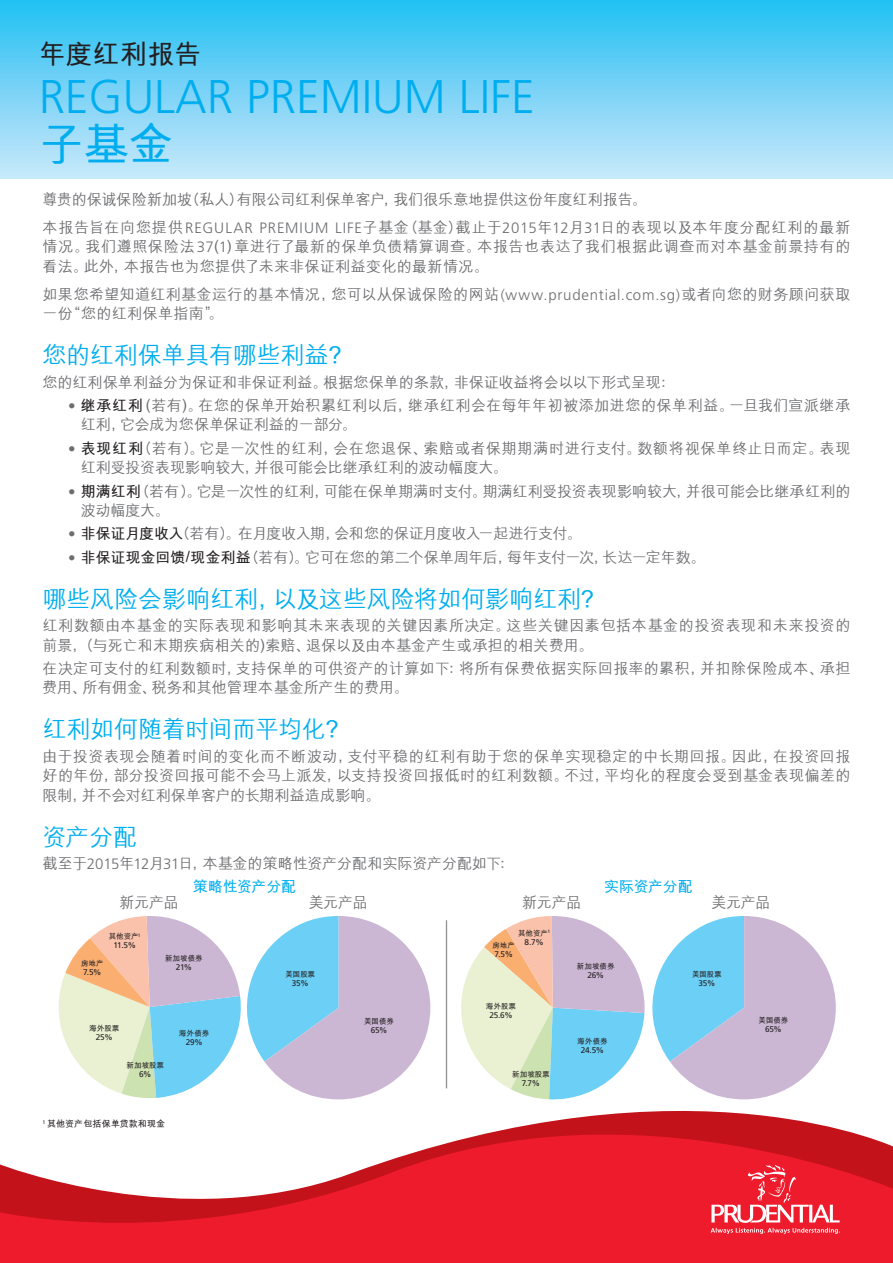
<style>
.page{position:relative;width:893px;height:1263px;background:#fff}
.page>*{position:absolute;margin:0;border:0;box-sizing:border-box;transform-origin:0 0}
.t1{font:300 47.25px "Frutiger LT Std";color:#00aeef}
.t2{font:700 45px "M Hei GB";color:#00aeef}
.t3{font:700 27px "M Hei GB";letter-spacing:.01em;color:#231f20}
.t4{font:500 24px "M Hei GB";letter-spacing:-.01em;color:#00aeef}
.t5{font:500 15px/19.5px "M Hei GB";letter-spacing:.015em;color:#6c6d70}
.t6{font:500 15px/19.5px "M Hei GB";letter-spacing:-.005em;color:#6c6d70}
.t7{font:500 15px/19.5px "M Hei GB";letter-spacing:.035em;color:#6c6d70}
.t8{font:500 15px "M Hei GB";letter-spacing:-.01em;color:#6c6d70}
.t9{font:500 15px "M Hei GB";letter-spacing:-.025em;color:#6c6d70}
.body_copy{font:700 15px "M Hei GB";letter-spacing:-.015em;color:#00aeef}
.t10{font:700 9px "M Hei GB";letter-spacing:.01em;color:#231f20}
.t11{font:8.25px "Frutiger LT Std";letter-spacing:-.03em;color:#231f20}
.t12{font:700 7.5px "M Hei GB";color:#231f20}
.s1{font-family:"Frutiger LT Std";font-weight:300}
.s2{font-family:"Frutiger LT Std";font-weight:400}
.s3{font-weight:700;color:#231f20}
.s4{font-family:"ST Heiti TC";font-weight:300}
</style>
<div class="page">
<svg style="left:0;top:1110px;width:893px;height:153px;fill:#ee1b2c"></svg>
<svg style="left:711px;top:1165px;width:129px;height:69px;background:#f0414f"></svg>
<hr style="left:446px;top:920px;width:1px;height:168px;background:#939598">
<div style="left:0;top:0;width:893px;height:179px;background:linear-gradient(to bottom,#21c0f2,#cce8fa)"></div>
<svg style="left:58px;top:916px;width:372px;height:183px"></svg>
<svg style="left:461px;top:916px;width:375px;height:184px"></svg>
<p class="t3" style="left:39px;top:41px;width:164px">年度红利报告</p>
<p class="t1" style="left:39px;top:70px;width:498px">REGULAR PREMIUM LIFE</p>
<p class="t2" style="left:39px;top:121px;width:136px">子基金</p>
<p class="t6" style="left:43px;top:189px;width:606px">尊贵的保诚保险新加坡（私人）有限公司红利保单客户，我们很乐意地提供这份年度红利报告。</p>
<p class="t5" style="left:43px;top:217px;width:809px;text-align:justify">本报告旨在向您提供<span class="s1">REGULAR PREMIUM LIFE</span>子基金（基金）截止于<span class="s1">2015</span>年<span class="s1">12</span>月<span class="s1">31</span>日的表现以及本年度分配红利的最新情况。我们遵照保险法<span class="s1">37</span>(<span class="s1">1</span>) 章进行了最新的保单负债精算调查。本报告也表达了我们根据此调查而对本基金前景持有的看法。此外，本报告也为您提供了未来非保证利益变化的最新情况。</p>
<p class="t5" style="left:43px;top:284px;width:809px">如果您希望知道红利基金运行的基本情况，您可以从保诚保险的网站<span class="s1">(www.prudential.com.sg)</span>或者向您的财务顾问获取一份“您的红利保单指南”。</p>
<p class="t4" style="left:43px;top:343px;width:312px">您的红利保单具有哪些利益？</p>
<p class="t6" style="left:43px;top:372px;width:635px">您的红利保单利益分为保证和非保证利益。根据您保单的条款，非保证收益将会以以下形式呈现：</p>
<p class="t5" style="left:81px;top:396px;width:771px;text-indent:-13px"><span class="s2">•</span> <span class="s3">继承红利</span> (若有)。在您的保单开始积累红利以后，继承红利会在每年年初被添加进您的保单利益。一旦我们宣派继承红利，它会成为您保单保证利益的一部分。</p>
<p class="t5" style="left:81px;top:438px;width:771px;text-indent:-13px"><span class="s2">•</span> <span class="s3">表现红利</span>（若有）。它是一次性的红利，会在您退保、索赔或者保期期满时进行支付。数额将视保单终止日而定。表现红利受投资表现影响较大，并很可能会比继承红利的波动幅度大。</p>
<p class="t6" style="left:81px;top:481px;width:771px;text-indent:-13px"><span class="s2">•</span> <span class="s3">期满红利</span>（若有） 。 它是一次性的红利，可能在保单期满时支付。期满红利受投资表现影响较大，并很可能会比继承红利的波动幅度大。</p>
<p class="t9" style="left:68px;top:526px;width:515px"><span class="s2">•</span> <span class="s3">非保证月度收入</span>（若有）。在月度收入期，会和您的保证月度收入一起进行支付。</p>
<p class="t8" style="left:68px;top:550px;width:639px"><span class="s2">•</span> <span class="s3">非保证现金回馈/现金利益</span>（若有）。它可在您的第<span class="s4">二</span>个保单周年后，每年支付一次，长达一定年数。</p>
<p class="t4" style="left:43px;top:587px;width:564px">哪些风险会影响红利，以及这些风险将如何影响红利？</p>
<p class="t7" style="left:43px;top:616px;width:809px">红利数额由本基金的实际表现和影响其未来表现的关键因素所决定。这些关键因素包括本基金的投资表现和未来投资的前景，（与死亡和末期疾病相关的)索赔、退保以及由本基金产生或承担的相关费用。</p>
<p class="t5" style="left:43px;top:658px;width:809px">在决定可支付的红利数额时，支持保单的可供资产的计算如下：将所有保费依据实际回报率的累积，并扣除保险成本、承担费用、所有佣金、税务和其他管理本基金所产生的费用。</p>
<p class="t4" style="left:43px;top:717px;width:309px">红利如何随着时间而平均化？</p>
<p class="t5" style="left:43px;top:746px;width:809px;text-align:justify">由于投资表现会随着时间的变化而不断波动，支付平稳的红利有助于您的保单实现稳定的中长期回报。因此，在投资回报好的年份，部分投资回报可能不会马上派发，以支持投资回报低时的红利数额。不过，平均化的程度会受到基金表现偏差的限制，并不会对红利保单客户的长期利益造成影响。</p>
<p class="t4" style="left:43px;top:825px;width:96px">资产分配</p>
<p class="t6" style="left:43px;top:854px;width:474px">截至于<span class="s1">2015</span>年<span class="s1">12</span>月<span class="s1">31</span>日，本基金的策略性资产分配和实际资产分配如下：</p>
<p class="body_copy" style="left:193px;top:879px;width:105px">策略性资产分配</p>
<p class="body_copy" style="left:604px;top:879px;width:90px">实际资产分配</p>
<p class="t5" style="left:119px;top:892px;width:61px">新元产品</p>
<p class="t5" style="left:309px;top:892px;width:60px">美元产品</p>
<p class="t5" style="left:522px;top:892px;width:61px">新元产品</p>
<p class="t5" style="left:711px;top:892px;width:60px">美元产品</p>
<p class="t12" style="left:109px;top:933px;width:33px">其他资产<sup>1</sup></p>
<p class="t11" style="left:113px;top:941px;width:24px">11.5%</p>
<p class="t12" style="left:81px;top:959px;width:24px">房地产</p>
<p class="t11" style="left:83px;top:967px;width:20px">7.5%</p>
<p class="t12" style="left:89px;top:1024px;width:32px">海外股票</p>
<p class="t11" style="left:96px;top:1032px;width:18px">25%</p>
<p class="t12" style="left:165px;top:954px;width:39px">新加坡债券</p>
<p class="t11" style="left:176px;top:962px;width:18px">21%</p>
<p class="t12" style="left:179px;top:1029px;width:32px">海外债券</p>
<p class="t11" style="left:186px;top:1037px;width:18px">29%</p>
<p class="t12" style="left:127px;top:1061px;width:39px">新加坡股票</p>
<p class="t11" style="left:139px;top:1069px;width:14px">6%</p>
<p class="t10" style="left:43px;top:1119px;width:124px"><sup>1</sup> 其他资产包括保单贷款和现金</p>
<p class="t12" style="left:285px;top:970px;width:31px">美国股票</p>
<p class="t11" style="left:292px;top:978px;width:18px">35%</p>
<p class="t12" style="left:364px;top:1017px;width:31px">美国债券</p>
<p class="t11" style="left:371px;top:1025px;width:18px">65%</p>
<p class="t12" style="left:518px;top:929px;width:33px">其他资产<sup>1</sup></p>
<p class="t11" style="left:525px;top:937px;width:20px">8.7%</p>
<p class="t12" style="left:492px;top:941px;width:24px">房地产</p>
<p class="t11" style="left:495px;top:949px;width:20px">7.5%</p>
<p class="t12" style="left:486px;top:1003px;width:32px">海外股票</p>
<p class="t11" style="left:489px;top:1011px;width:25px">25.6%</p>
<p class="t12" style="left:512px;top:1070px;width:39px">新加坡股票</p>
<p class="t11" style="left:522px;top:1078px;width:20px">7.7%</p>
<p class="t12" style="left:577px;top:963px;width:39px">新加坡债券</p>
<p class="t11" style="left:587px;top:971px;width:18px">26%</p>
<p class="t12" style="left:577px;top:1038px;width:32px">海外债券</p>
<p class="t11" style="left:581px;top:1046px;width:25px">24.5%</p>
<p class="t12" style="left:692px;top:970px;width:31px">美国股票</p>
<p class="t11" style="left:698px;top:978px;width:18px">35%</p>
<p class="t12" style="left:758px;top:1016px;width:31px">美国债券</p>
<p class="t11" style="left:765px;top:1024px;width:18px">65%</p>
</div>
